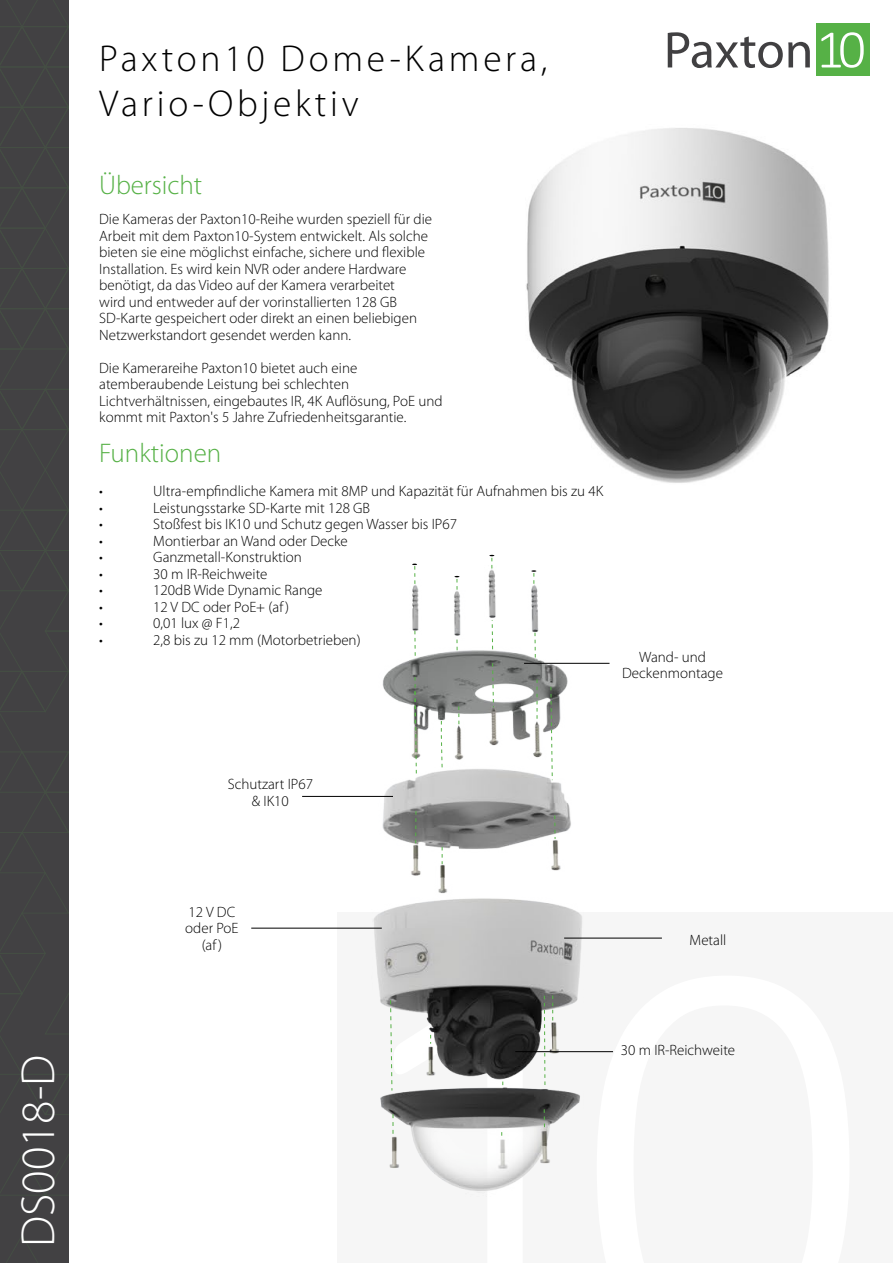
<style>
.page{position:relative;width:893px;height:1263px;background:#fff}
.page>*{position:absolute;margin:0;border:0;box-sizing:border-box;transform-origin:0 0}
.t1{font:300 48px "Myriad Pro";color:#fff}
.t2{font:300 37.5px/45px "Myriad Pro";letter-spacing:.1em;color:#000}
.t3{font:300 27px "Myriad Pro";color:#56b146}
.t4{font:300 15px/16.5px "Myriad Pro";color:#000;text-align:center}
</style>
<div class="page">
<div style="left:0;top:0;width:69px;height:1263px;background:#424143"></div>
<svg style="left:6px;top:1236px;width:32px;height:27px"></svg>
<svg style="left:0;top:0;width:69px;height:1196px"></svg>
<div style="left:337px;top:913px;width:556px;height:350px;background:#f6f6f6"></div>
<div style="left:816px;top:23px;width:53px;height:54px;background:#56b146"></div>
<svg style="left:821px;top:32px;width:43px;height:36px"></svg>
<svg style="left:668px;top:32px;width:142px;height:36px"></svg>
<img style="left:526px;top:128px;width:303px;height:355px">
<img style="left:340px;top:554px;width:277px;height:637px">
<svg style="left:415px;top:810px;width:2px;height:34px"></svg>
<svg style="left:458px;top:703px;width:1px;height:21px"></svg>
<svg style="left:414px;top:630px;width:2px;height:27px"></svg>
<svg style="left:534px;top:632px;width:2px;height:26px"></svg>
<svg style="left:491px;top:619px;width:2px;height:31px"></svg>
<svg style="left:456px;top:637px;width:2px;height:14px"></svg>
<svg style="left:440px;top:720px;width:3px;height:50px"></svg>
<svg style="left:442px;top:847px;width:1px;height:17px"></svg>
<svg style="left:543px;top:993px;width:3px;height:93px"></svg>
<svg style="left:552px;top:994px;width:1px;height:26px"></svg>
<svg style="left:544px;top:1109px;width:1px;height:20px"></svg>
<svg style="left:412px;top:564px;width:5px;height:21px"></svg>
<svg style="left:489px;top:555px;width:5px;height:13px"></svg>
<svg style="left:531px;top:570px;width:5px;height:14px"></svg>
<svg style="left:454px;top:575px;width:5px;height:15px"></svg>
<svg style="left:414px;top:676px;width:3px;height:100px"></svg>
<svg style="left:492px;top:662px;width:2px;height:46px"></svg>
<svg style="left:537px;top:679px;width:1px;height:42px"></svg>
<svg style="left:550px;top:686px;width:3px;height:95px"></svg>
<svg style="left:554px;top:815px;width:2px;height:25px"></svg>
<svg style="left:392px;top:1114px;width:1px;height:21px"></svg>
<svg style="left:390px;top:999px;width:3px;height:92px"></svg>
<hr style="left:524px;top:663px;width:85px;height:1px;background:#000">
<hr style="left:515px;top:1051px;width:98px;height:1px;background:#000">
<hr style="left:564px;top:938px;width:98px;height:1px;background:#000">
<hr style="left:251px;top:928px;width:131px;height:1px;background:#000">
<hr style="left:302px;top:796px;width:91px;height:1px;background:#000">
<h1 class="t1" style="left:9px;top:1247px;width:194px;rotate:-90deg">DS0018-D</h1>
<h2 class="t2" style="left:99px;top:36px;width:450px">Paxton10 Dome-Kamera,<br>Vario-Objektiv</h2>
<h3 class="t3" style="left:99px;top:169px;width:105px">Übersicht</h3>
<p class="t4" style="left:99px;top:211px;width:334px;text-align:left">Die Kameras der Paxton10-Reihe wurden speziell für die Arbeit mit dem Paxton10-System entwickelt. Als solche bieten sie eine möglichst einfache, sichere und flexible Installation. Es wird kein NVR oder andere Hardware benötigt, da das Video auf der Kamera verarbeitet<br>wird und entweder auf der vorinstallierten 128 GB SD-Karte gespeichert oder direkt an einen beliebigen Netzwerkstandort gesendet werden kann.</p>
<p class="t4" style="left:99px;top:359px;width:345px;text-align:left">Die Kamerareihe Paxton10 bietet auch eine atemberaubende Leistung bei schlechten Lichtverhältnissen, eingebautes IR, 4K Auflösung, PoE und kommt mit Paxton's 5 Jahre Zufriedenheitsgarantie.</p>
<h3 class="t3" style="left:99px;top:436px;width:124px">Funktionen</h3>
<p class="t4" style="left:99px;top:483px;width:5px">•</p>
<p class="t4" style="left:153px;top:483px;width:452px">Ultra-empfindliche Kamera mit 8MP und Kapazität für Aufnahmen bis zu 4K</p>
<p class="t4" style="left:99px;top:499px;width:5px">•</p>
<p class="t4" style="left:153px;top:499px;width:218px">Leistungsstarke SD-Karte mit 128 GB</p>
<p class="t4" style="left:99px;top:516px;width:5px">•</p>
<p class="t4" style="left:153px;top:516px;width:305px">Stoßfest bis IK10 und Schutz gegen Wasser bis IP67</p>
<p class="t4" style="left:99px;top:532px;width:5px">•</p>
<p class="t4" style="left:153px;top:532px;width:196px">Montierbar an Wand oder Decke</p>
<p class="t4" style="left:99px;top:549px;width:5px">•</p>
<p class="t4" style="left:153px;top:549px;width:150px">Ganzmetall-Konstruktion</p>
<p class="t4" style="left:99px;top:565px;width:5px">•</p>
<p class="t4" style="left:153px;top:565px;width:116px">30 m IR-Reichweite</p>
<p class="t4" style="left:99px;top:582px;width:5px">•</p>
<p class="t4" style="left:153px;top:582px;width:171px">120dB Wide Dynamic Range</p>
<p class="t4" style="left:99px;top:598px;width:5px">•</p>
<p class="t4" style="left:153px;top:598px;width:137px">12 V DC oder PoE+ (af )</p>
<p class="t4" style="left:99px;top:615px;width:5px">•</p>
<p class="t4" style="left:153px;top:615px;width:88px">0,01 lux @ F1,2</p>
<p class="t4" style="left:99px;top:631px;width:5px">•</p>
<p class="t4" style="left:153px;top:631px;width:209px">2,8 bis zu 12 mm (Motorbetrieben)</p>
<p class="t4" style="left:622px;top:648px;width:102px">Wand- und<br>Deckenmontage</p>
<p class="t4" style="left:228px;top:776px;width:87px">Schutzart IP67 &amp; IK10</p>
<p class="t4" style="left:185px;top:903px;width:55px">12 V DC oder PoE (af )</p>
<p class="t4" style="left:690px;top:931px;width:38px">Metall</p>
<p class="t4" style="left:621px;top:1042px;width:116px">30 m IR-Reichweite</p>
</div>
